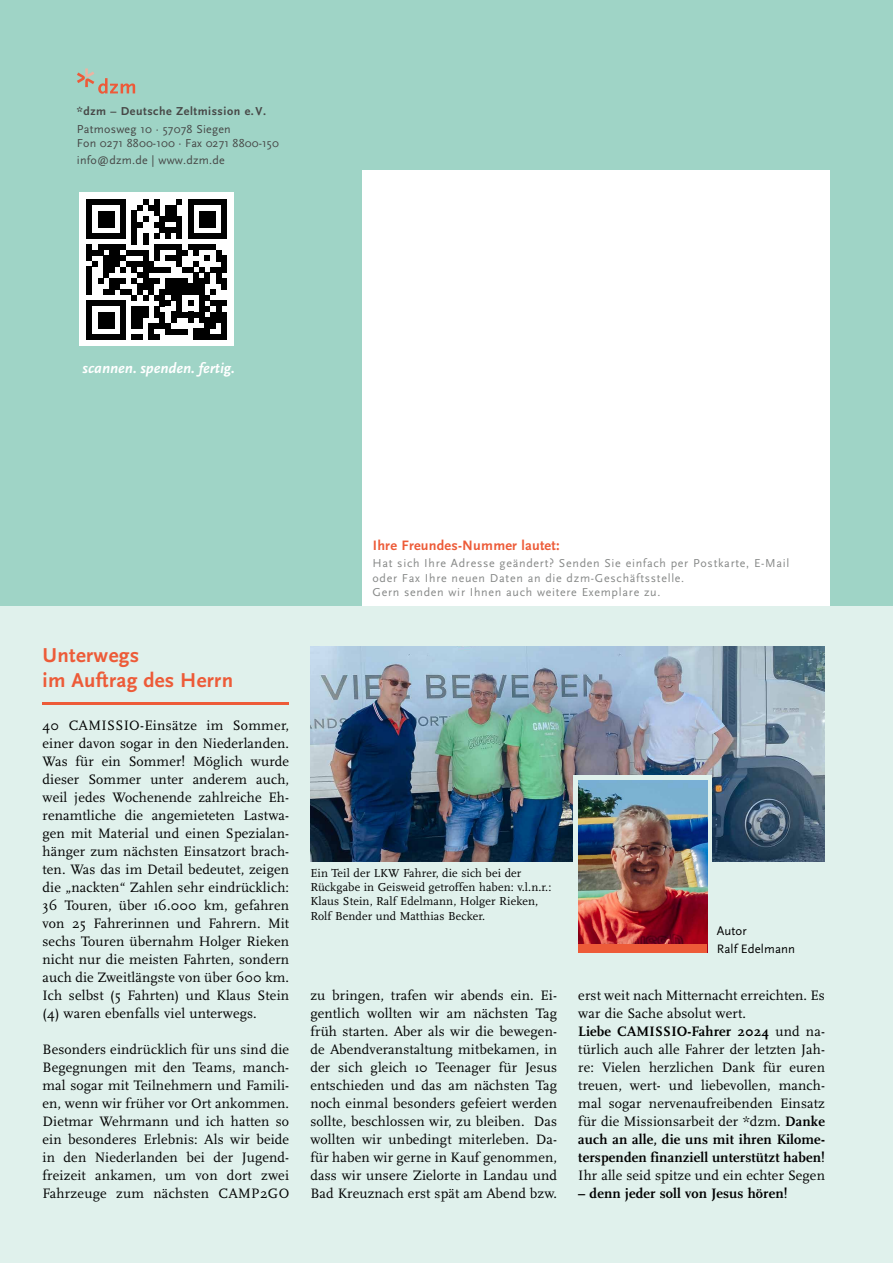
<style>
.page{position:relative;width:893px;height:1263px;background:#9fd4c6}
.page>*{position:absolute;margin:0;border:0;box-sizing:border-box;transform-origin:0 0}
.t1{font:700 21px/25.2px "Scala Sans Pro";letter-spacing:.015em;color:#ed5b38}
.t2{font:italic 700 15px "Scala Sans Pro";color:#fff}
.t3{font:14.25px/18px "Scala Pro";letter-spacing:.01em;color:#000;text-align:justify}
.t4{font:700 14.25px "Scala Pro";letter-spacing:.01em;color:#000}
.t5{font:700 14.25px "Scala Sans Pro";letter-spacing:.015em;color:#ed5b38}
.t6{font:12.75px/18px "Scala Sans Pro";letter-spacing:.01em;color:#000}
.t7{font:12px/14.4px "Scala Sans Pro";letter-spacing:.06em;color:#878988}
.t8{font:12px/14.4px "Scala Pro";letter-spacing:.01em;color:#000}
.t9{font:12px/14.4px "Scala Sans Pro";letter-spacing:.02em;color:#474847}
.t10{font:700 12px "Scala Sans Pro";letter-spacing:.045em;color:#474847}
.s1{font-weight:700}
</style>
<div class="page">
<div style="left:0;top:606px;width:893px;height:657px;background:#e0f1ec"></div>
<div style="left:79px;top:192px;width:155px;height:154px;background:#fff"></div>
<div style="left:86px;top:312px;width:6px;height:17px;background:#000"></div>
<div style="left:86px;top:329px;width:6px;height:11px;background:#000"></div>
<div style="left:98px;top:312px;width:5px;height:17px;background:#000"></div>
<div style="left:103px;top:312px;width:6px;height:17px;background:#000"></div>
<div style="left:109px;top:312px;width:6px;height:17px;background:#000"></div>
<svg style="left:92px;top:334px;width:28px;height:6px"></svg>
<div style="left:120px;top:312px;width:6px;height:17px;background:#000"></div>
<div style="left:120px;top:329px;width:6px;height:11px;background:#000"></div>
<div style="left:131px;top:312px;width:6px;height:17px;background:#000"></div>
<div style="left:137px;top:312px;width:6px;height:17px;background:#000"></div>
<div style="left:160px;top:312px;width:5px;height:17px;background:#000"></div>
<div style="left:171px;top:312px;width:5px;height:11px;background:#000"></div>
<svg style="left:131px;top:323px;width:57px;height:17px"></svg>
<div style="left:188px;top:312px;width:5px;height:11px;background:#000"></div>
<div style="left:193px;top:329px;width:6px;height:11px;background:#000"></div>
<div style="left:199px;top:312px;width:6px;height:11px;background:#000"></div>
<div style="left:199px;top:329px;width:6px;height:11px;background:#000"></div>
<div style="left:205px;top:317px;width:5px;height:12px;background:#000"></div>
<div style="left:205px;top:329px;width:5px;height:11px;background:#000"></div>
<div style="left:210px;top:312px;width:6px;height:17px;background:#000"></div>
<div style="left:216px;top:312px;width:5px;height:11px;background:#000"></div>
<svg style="left:210px;top:334px;width:11px;height:6px"></svg>
<svg style="left:86px;top:199px;width:141px;height:118px"></svg>
<div style="left:221px;top:312px;width:6px;height:17px;background:#000"></div>
<div style="left:221px;top:329px;width:6px;height:11px;background:#000"></div>
<div style="left:362px;top:170px;width:468px;height:361px;background:#fff"></div>
<img style="left:310px;top:647px;width:515px;height:214px">
<svg style="left:77px;top:68px;width:58px;height:26px"></svg>
<div style="left:362px;top:531px;width:468px;height:75px;background:#fff"></div>
<hr style="left:43px;top:703px;width:246px;height:2px;background:#ed5b38">
<div style="left:574px;top:775px;width:138px;height:93px;background:#e0f1ec"></div>
<img style="left:578px;top:780px;width:129px;height:164px">
<div style="left:578px;top:944px;width:129px;height:8px;background:#ed5b38"></div>
<p class="t10" style="left:77px;top:104px;width:191px">*dzm – Deutsche Zeltmission e.V.</p>
<p class="t9" style="left:77px;top:122px;width:203px">Patmosweg 10 · 57078 Siegen<br>Fon 0271 8800-100 · Fax 0271 8800-150</p>
<p class="t9" style="left:77px;top:153px;width:149px">info@dzm.de | www.dzm.de</p>
<p class="t2" style="left:83px;top:359px;width:154px">scannen. spenden. fertig.</p>
<h1 class="t1" style="left:43px;top:643px;width:192px">Unterwegs<br>im Auftrag des Herrn</h1>
<p class="t3" style="left:43px;top:716px;width:248px">40 CAMISSIO-Einsätze im Sommer, einer davon sogar in den Niederlanden.<br>Was für ein Sommer! Möglich wurde dieser Sommer unter anderem auch, weil jedes Wochenende zahlreiche Eh&shy;renamtliche die angemieteten Lastwa&shy;gen mit Material und einen Spezialan&shy;hänger zum nächsten Einsatzort brach&shy;ten. Was das im Detail bedeutet, zeigen die „nackten“ Zahlen sehr eindrücklich:<br>36 Touren, über 16.000 km, gefahren von 25 Fahrerinnen und Fahrern. Mit sechs Touren übernahm Holger Rieken nicht nur die meisten Fahrten, sondern auch die Zweitlängste von über 600 km.<br>Ich selbst (5 Fahrten) und Klaus Stein (4) waren ebenfalls viel unterwegs.</p>
<p class="t3" style="left:43px;top:1040px;width:248px">Besonders eindrücklich für uns sind die Begegnungen mit den Teams, manch&shy;mal sogar mit Teilnehmern und Famili&shy;en, wenn wir früher vor Ort ankommen.<br>Dietmar Wehrmann und ich hatten so ein besonderes Erlebnis: Als wir beide in den Niederlanden bei der Jugend&shy;freizeit ankamen, um von dort zwei Fahrzeuge zum nächsten CAMP2GO</p>
<p class="t5" style="left:373px;top:537px;width:188px">Ihre Freundes-Nummer lautet:</p>
<p class="t7" style="left:372px;top:556px;width:418px">Hat sich Ihre Adresse geändert? Senden Sie einfach per Postkarte, E-Mail oder Fax Ihre neuen Daten an die dzm-Geschäftsstelle.<br>Gern senden wir Ihnen auch weitere Exemplare zu.</p>
<p class="t8" style="left:310px;top:865px;width:242px">Ein Teil der LKW Fahrer, die sich bei der Rückgabe in Geisweid getroffen haben: v.l.n.r.:<br>Klaus Stein, Ralf Edelmann, Holger Rieken, Rolf Bender und Matthias Becker.</p>
<p class="t6" style="left:717px;top:922px;width:80px">Autor<br>Ralf Edelmann</p>
<p class="t3" style="left:310px;top:987px;width:248px">zu bringen, trafen wir abends ein. Ei&shy;gentlich wollten wir am nächsten Tag früh starten. Aber als wir die bewegen&shy;de Abendveranstaltung mitbekamen, in der sich gleich 10 Teenager für Jesus entschieden und das am nächsten Tag noch einmal besonders gefeiert werden sollte, beschlossen wir, zu bleiben. Das wollten wir unbedingt miterleben. Da&shy;für haben wir gerne in Kauf genommen, dass wir unsere Zielorte in Landau und Bad Kreuznach erst spät am Abend bzw.</p>
<p class="t3" style="left:578px;top:987px;width:248px;text-align:left">erst weit nach Mitternacht erreichten. Es war die Sache absolut wert.<br><span class="s1">Liebe CAMISSIO-Fahrer 2024</span> und na&shy;türlich auch alle Fahrer der letzten Jah&shy;re: Vielen herzlichen Dank für euren treuen, wert- und liebevollen, manch&shy;mal sogar nervenaufreibenden Einsatz für die Missionsarbeit der *dzm. <span class="s1">Danke auch an alle, die uns mit ihren Kilome&shy;terspenden finanziell unterstützt haben!</span></p>
<p class="t3" style="left:578px;top:1167px;width:248px">Ihr alle seid spitze und ein echter Segen</p>
<p class="t4" style="left:578px;top:1185px;width:211px">– denn jeder soll von Jesus hören!</p>
</div>
